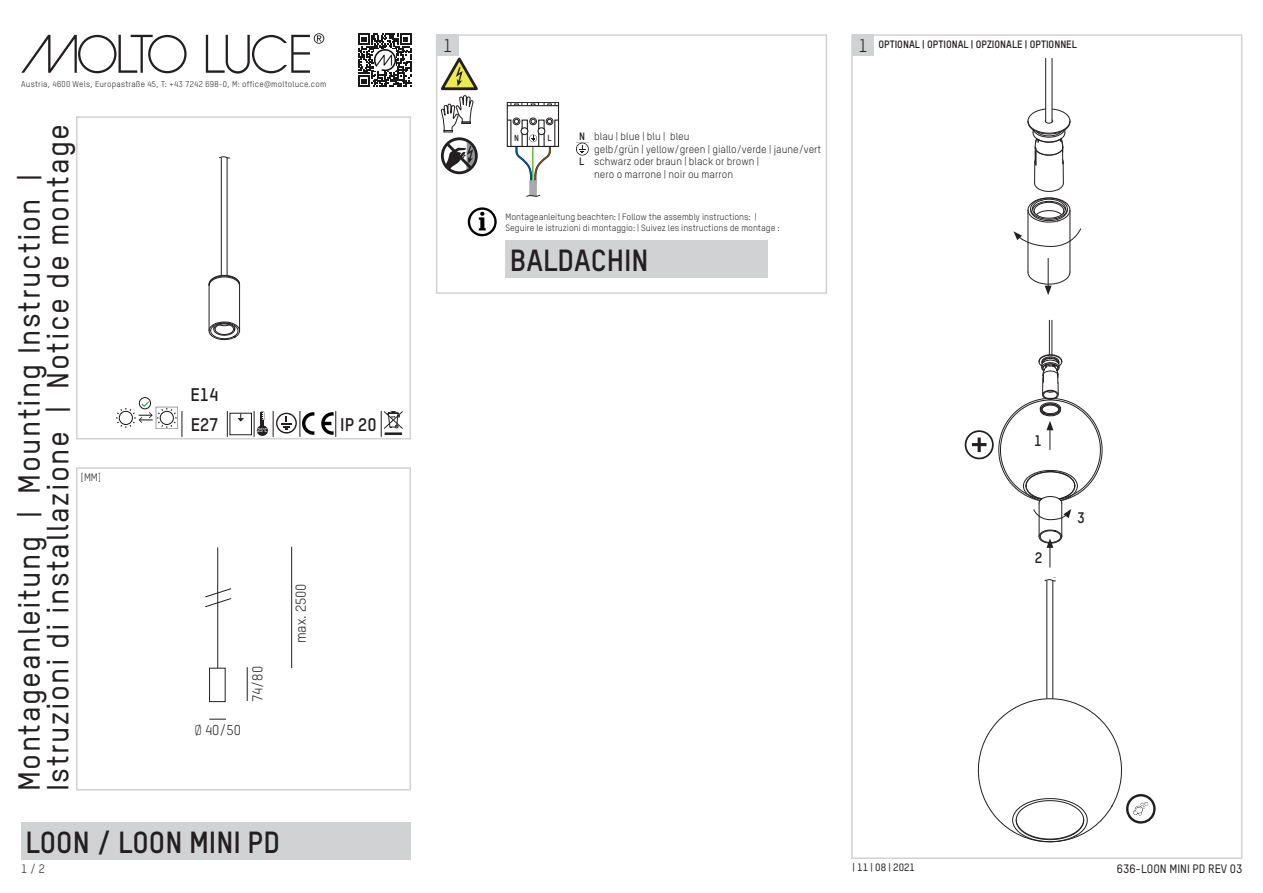
<style>
.page{position:relative;width:1263px;height:893px;background:#fff}
.page>*{position:absolute;margin:0;border:0;box-sizing:border-box;transform-origin:0 0}
.t1{font:500 30px/28.5px "TSTARPRO";letter-spacing:.05em;color:#231f20}
.Überschrift{font:700 30px "TSTARPRO";color:#231f20}
.Überschrift-2{font:700 18px "TSTARPRO";color:#231f20}
.Text_schw_medium{font:700 18px "TSTARPRO";color:#231f20}
.Nummern{font:18px "TSTARPRO";color:#231f20}
.Überschrift-3{font:700 15px "TSTARPRO";color:#231f20}
.Grafik_Zahlen{font:14.1px "TSTARPRO";color:#231f20}
.t2{font:500 12px "TSTARPRO";color:#231f20}
.t3{font:12px "TSTARPRO";color:#231f20}
.Text_schw_7_Pt{font:10.5px "TSTARPRO";color:#231f20}
.Überschrift-4{font:700 10.5px "TSTARPRO";color:#231f20}
.t4{font:500 10.5px "TSTARPRO";color:#231f20}
.Überschrift-5{font:9px/10.8px "TSTARPRO";color:#231f20}
.t5{font:700 8.7px "TSTARPRO";color:#231f20}
.t6{font:8.25px "TSTARPRO";letter-spacing:.03em;color:#231f20}
.t7{font:700 5.25px "TSTARPRO";color:#fff}
.s1{font-family:"Vista Sans OT";font-weight:300}
.s2{font-weight:300}
.s3{font-weight:700}
</style>
<div class="page">
<div style="left:437px;top:35px;width:21px;height:21px;background:#d1d2d4"></div>
<div style="left:76px;top:116px;width:335px;height:323px;border:2px solid #d1d2d4"></div>
<div style="left:76px;top:467px;width:335px;height:323px;border:2px solid #d1d2d4"></div>
<div style="left:436px;top:34px;width:391px;height:260px;border:2px solid #d1d2d4"></div>
<svg style="left:441px;top:57px;width:37px;height:75px"></svg>
<div style="left:441px;top:137px;width:37px;height:37px;border:3px solid #231f20;border-radius:50%"></div>
<svg style="left:443px;top:140px;width:32px;height:32px"></svg>
<svg style="left:21px;top:35px;width:166px;height:38px"></svg>
<svg style="left:206px;top:33px;width:118px;height:41px"></svg>
<svg style="left:358px;top:34px;width:53px;height:53px"></svg>
<img style="left:375px;top:50px;width:20px;height:21px">
<div style="left:21px;top:822px;width:390px;height:38px;background:#d1d2d4"></div>
<div style="left:507px;top:105px;width:52px;height:42px;border:1px solid #231f20"></div>
<div style="left:507px;top:102px;width:52px;height:4px;border:1px solid #231f20"></div>
<svg style="left:511px;top:102px;width:45px;height:4px"></svg>
<svg style="left:506px;top:117px;width:53px;height:80px"></svg>
<svg style="left:576px;top:143px;width:13px;height:13px"></svg>
<svg style="left:209px;top:321px;width:31px;height:19px"></svg>
<hr style="left:209px;top:286px;width:1px;height:45px;background:#231f20">
<hr style="left:239px;top:286px;width:1px;height:45px;background:#231f20">
<svg style="left:208px;top:275px;width:32px;height:11px"></svg>
<svg style="left:219px;top:156px;width:11px;height:3px"></svg>
<hr style="left:221px;top:158px;width:1px;height:117px;background:#231f20">
<hr style="left:227px;top:158px;width:1px;height:117px;background:#231f20">
<svg style="left:227px;top:411px;width:1px;height:26px"></svg>
<div style="left:139px;top:397px;width:12px;height:12px;border:1px solid #171419;border-radius:50%"></div>
<svg style="left:116px;top:401px;width:67px;height:36px"></svg>
<div style="left:230px;top:413px;width:22px;height:22px;border:1px solid #231f20"></div>
<svg style="left:236px;top:413px;width:9px;height:9px"></svg>
<svg style="left:257px;top:425px;width:11px;height:11px"></svg>
<svg style="left:254px;top:411px;width:10px;height:26px"></svg>
<svg style="left:273px;top:411px;width:41px;height:26px"></svg>
<svg style="left:321px;top:411px;width:15px;height:26px"></svg>
<svg style="left:381px;top:411px;width:22px;height:26px"></svg>
<hr style="left:217px;top:547px;width:1px;height:129px;background:#231f20">
<hr style="left:291px;top:547px;width:1px;height:121px;background:#231f20">
<div style="left:210px;top:668px;width:15px;height:34px;background:#fff"></div>
<div style="left:209px;top:668px;width:16px;height:34px;border:1px solid #231f20"></div>
<svg style="left:205px;top:588px;width:27px;height:19px"></svg>
<hr style="left:247px;top:667px;width:1px;height:34px;background:#231f20">
<svg style="left:209px;top:719px;width:17px;height:1px"></svg>
<div style="left:851px;top:34px;width:391px;height:825px;border:2px solid #d1d2d4"></div>
<div style="left:852px;top:35px;width:22px;height:21px;background:#d1d2d4"></div>
<hr style="left:1028px;top:210px;width:1px;height:62px;background:#231f20">
<hr style="left:1070px;top:210px;width:1px;height:62px;background:#231f20">
<svg style="left:1027px;top:109px;width:44px;height:113px"></svg>
<hr style="left:1045px;top:58px;width:1px;height:64px;background:#231f20">
<hr style="left:1052px;top:58px;width:1px;height:64px;background:#231f20">
<svg style="left:1013px;top:229px;width:68px;height:18px"></svg>
<hr style="left:1048px;top:258px;width:1px;height:30px;background:#231f20">
<svg style="left:1027px;top:272px;width:43px;height:23px"></svg>
<svg style="left:965px;top:431px;width:28px;height:27px"></svg>
<div style="left:965px;top:430px;width:29px;height:29px;border:2px solid #231f20;border-radius:50%"></div>
<svg style="left:972px;top:437px;width:14px;height:15px"></svg>
<hr style="left:1039px;top:503px;width:1px;height:34px;background:#231f20">
<hr style="left:1061px;top:503px;width:1px;height:34px;background:#231f20">
<hr style="left:1049px;top:320px;width:1px;height:35px;background:#231f20">
<hr style="left:1052px;top:320px;width:1px;height:35px;background:#231f20">
<svg style="left:1039px;top:530px;width:23px;height:37px"></svg>
<svg style="left:998px;top:354px;width:105px;height:166px"></svg>
<svg style="left:1044px;top:579px;width:12px;height:2px"></svg>
<hr style="left:1046px;top:580px;width:1px;height:119px;background:#231f20">
<hr style="left:1052px;top:580px;width:1px;height:119px;background:#231f20">
<svg style="left:977px;top:688px;width:179px;height:155px"></svg>
<svg style="left:468px;top:207px;width:29px;height:30px"></svg>
<div style="left:505px;top:241px;width:263px;height:37px;background:#d1d2d4"></div>
<p class="t6" style="left:21px;top:79px;width:307px">Austria, 4600 Wels, Europastraße 45, T: +43 7242 698-0, M: office<span class="s1">@</span>moltoluce.com</p>
<h1 class="t1" style="left:15px;top:791px;width:669px;rotate:-90deg">Montageanleitung | Mounting Instruction |<br>Istruzioni di installazione | Notice de montage</h1>
<p class="Text_schw_7_Pt" style="left:81px;top:471px;width:22px">[MM]</p>
<p class="Überschrift-2" style="left:191px;top:383px;width:30px">E14</p>
<p class="Überschrift-2" style="left:191px;top:413px;width:29px">E27</p>
<p class="t7" style="left:257px;top:427px;width:11px">25°C</p>
<p class="Text_schw_medium" style="left:340px;top:413px;width:38px">IP 20</p>
<p class="Grafik_Zahlen" style="left:194px;top:721px;width:48px"><span class="s2">Ø</span> 40/50</p>
<p class="Grafik_Zahlen" style="left:249px;top:702px;width:38px;rotate:-90deg">74/80</p>
<p class="Grafik_Zahlen" style="left:292px;top:643px;width:61px;rotate:-90deg">max. 2500</p>
<p class="Überschrift" style="left:26px;top:823px;width:256px">LOON / LOON MINI PD</p>
<h2 class="Nummern" style="left:443px;top:35px;width:11px">1</h2>
<p class="t5" style="left:514px;top:133px;width:6px">N</p>
<p class="t5" style="left:547px;top:133px;width:6px">L</p>
<p class="Text_schw_7_Pt" style="left:579px;top:130px;width:112px"><span class="s3">N</span> blau | blue | blu | bleu</p>
<p class="Text_schw_7_Pt" style="left:594px;top:143px;width:229px">gelb/grün | yellow/green | giallo/verde | jaune/vert</p>
<p class="Text_schw_7_Pt" style="left:579px;top:155px;width:181px"><span class="s3">L</span> schwarz oder braun | black or brown |</p>
<p class="Text_schw_7_Pt" style="left:594px;top:168px;width:140px">nero o marrone | noir ou marron</p>
<p class="Überschrift-5" style="left:505px;top:212px;width:276px">Montageanleitung beachten: | Follow the assembly instructions: |<br>Seguire le istruzioni di montaggio: | Suivez les instructions de montage :</p>
<p class="Überschrift" style="left:510px;top:241px;width:140px">BALDACHIN</p>
<p class="Nummern" style="left:858px;top:35px;width:11px">1</p>
<p class="Überschrift-4" style="left:878px;top:38px;width:200px">OPTIONAL | OPTIONAL | OPZIONALE | OPTIONNEL</p>
<p class="Überschrift-3" style="left:1034px;top:431px;width:9px">1</p>
<p class="Überschrift-3" style="left:1035px;top:548px;width:9px">2</p>
<p class="Überschrift-3" style="left:1077px;top:508px;width:9px">3</p>
<p class="t3" style="left:21px;top:861px;width:25px">1 / 2</p>
<p class="t4" style="left:852px;top:861px;width:64px">| 11 | 08 | 2021</p>
<p class="t2" style="left:1117px;top:861px;width:127px">636-LOON MINI PD REV 03</p>
</div>
